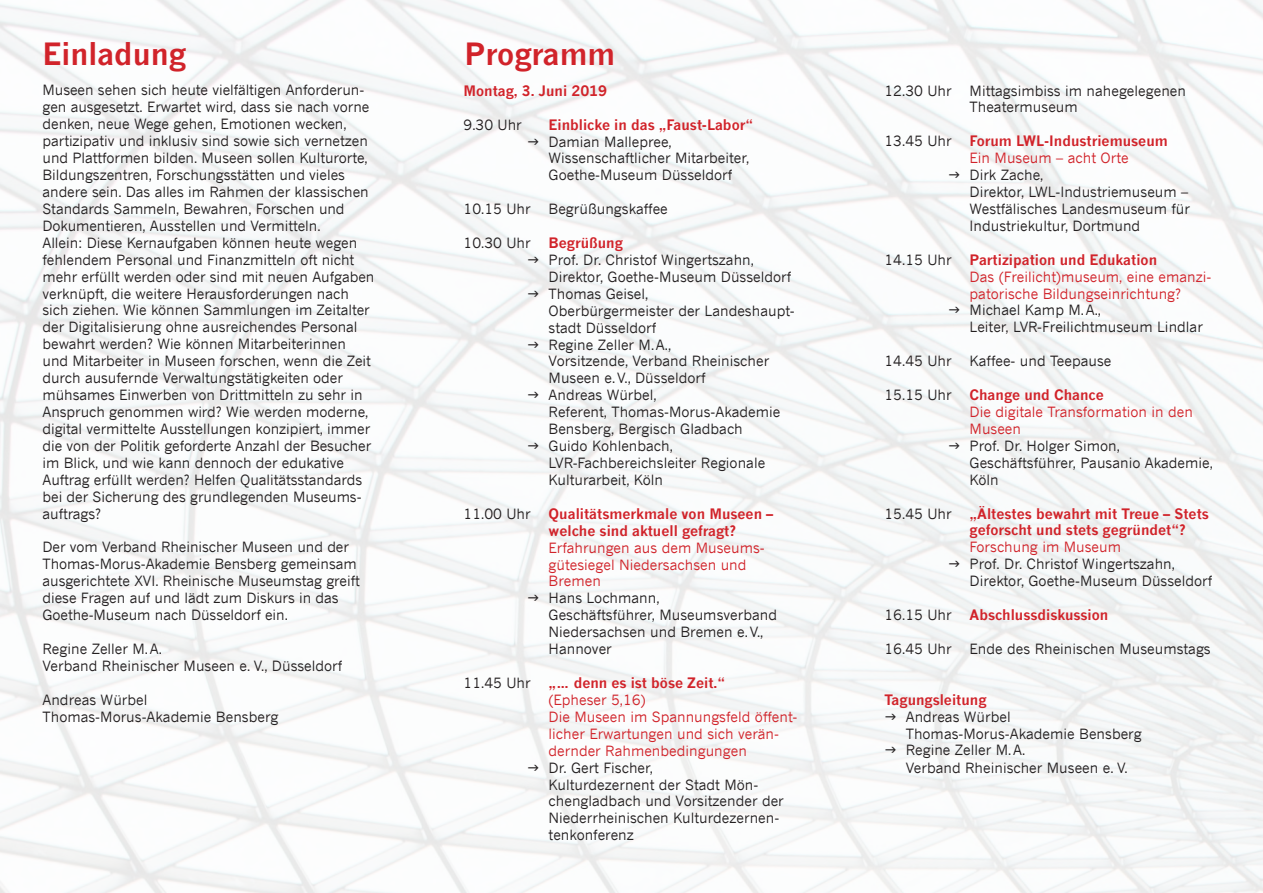
<style>
.page{position:relative;width:1263px;height:893px;background:#fff}
.page>*{position:absolute;margin:0;border:0;box-sizing:border-box;transform-origin:0 0}
.t1{font:700 30px "News Gothic";color:#d1232a}
.t2{font:14.1px/17px "News Gothic";letter-spacing:-.005em;color:#231f20}
.t3{font:14.1px/17px "News Gothic";color:#d1232a}
.t4{font:700 14.1px/17px "News Gothic";color:#d1232a}
</style>
<div class="page">
<svg style="left:528px;top:138px;width:11px;height:6px"></svg>
<svg style="left:528px;top:257px;width:11px;height:6px"></svg>
<svg style="left:528px;top:291px;width:11px;height:6px"></svg>
<svg style="left:528px;top:443px;width:11px;height:6px"></svg>
<svg style="left:528px;top:595px;width:11px;height:6px"></svg>
<svg style="left:886px;top:713px;width:10px;height:6px"></svg>
<svg style="left:886px;top:747px;width:10px;height:6px"></svg>
<h1 class="t1" style="left:43px;top:35px;width:145px">Einladung</h1>
<h1 class="t1" style="left:465px;top:35px;width:152px">Programm</h1>
<p class="t2" style="left:43px;top:82px;width:333px">Museen sehen sich heute vielfältigen Anforderun&shy;gen ausgesetzt. Erwartet wird, dass sie nach vorne denken, neue Wege gehen, Emotionen wecken, partizipativ und inklusiv sind sowie sich vernetzen und Plattformen bilden. Museen sollen Kulturorte, Bildungszentren, Forschungsstätten und vieles andere sein. Das alles im Rahmen der klassischen Standards Sammeln, Bewahren, Forschen und Dokumentieren, Ausstellen und Vermitteln.<br>Allein: Diese Kernaufgaben können heute wegen fehlendem Personal und Finanzmitteln oft nicht mehr erfüllt werden oder sind mit neuen Aufgaben verknüpft, die weitere Herausforderungen nach sich ziehen. Wie können Sammlungen im Zeitalter der Digitalisierung ohne ausreichendes Personal bewahrt werden? Wie können Mitarbeiterinnen und Mitarbeiter in Museen forschen, wenn die Zeit durch ausufernde Verwaltungstätigkeiten oder mühsames Einwerben von Drittmitteln zu sehr in Anspruch genommen wird? Wie werden moderne, digital vermittelte Ausstellungen konzipiert, immer die von der Politik geforderte Anzahl der Besucher im Blick, und wie kann dennoch der edukative Auftrag erfüllt werden? Helfen Qualitätsstandards bei der Sicherung des grundlegenden Museums&shy;auftrags?</p>
<p class="t2" style="left:43px;top:538px;width:319px">Der vom Verband Rheinischer Museen und der Thomas-Morus-Akademie Bensberg gemeinsam ausgerichtete XVI. Rheinische Museumstag greift diese Fragen auf und lädt zum Diskurs in das Goethe-Museum nach Düsseldorf ein.</p>
<p class="t2" style="left:43px;top:640px;width:301px">Regine Zeller M.A.<br>Verband Rheinischer Museen e. V., Düsseldorf</p>
<p class="t2" style="left:43px;top:691px;width:238px">Andreas Würbel<br>Thomas-Morus-Akademie Bensberg</p>
<p class="t4" style="left:463px;top:82px;width:145px">Montag, 3. Juni 2019</p>
<p class="t2" style="left:463px;top:116px;width:60px">9.30 Uhr</p>
<p class="t4" style="left:549px;top:116px;width:206px">Einblicke in das „Faust-Labor“</p>
<p class="t2" style="left:549px;top:133px;width:202px">Damian Mallepree,<br>Wissenschaftlicher Mitarbeiter,<br>Goethe-Museum Düsseldorf</p>
<p class="t2" style="left:463px;top:200px;width:69px">10.15 Uhr</p>
<p class="t2" style="left:549px;top:200px;width:121px">Begrüßungskaffee</p>
<p class="t2" style="left:463px;top:234px;width:69px">10.30 Uhr</p>
<p class="t4" style="left:549px;top:234px;width:76px">Begrüßung</p>
<p class="t2" style="left:549px;top:251px;width:248px">Prof. Dr. Christof Wingertszahn,<br>Direktor, Goethe-Museum Düsseldorf<br>Thomas Geisel,<br>Oberbürgermeister der Landeshaupt&shy;stadt Düsseldorf<br>Regine Zeller M.A.,<br>Vorsitzende, Verband Rheinischer<br>Museen e.V., Düsseldorf<br>Andreas Würbel,<br>Referent, Thomas-Morus-Akademie<br>Bensberg, Bergisch Gladbach<br>Guido Kohlenbach,<br>LVR-Fachbereichsleiter Regionale<br>Kulturarbeit, Köln</p>
<p class="t2" style="left:463px;top:505px;width:69px">11.00 Uhr</p>
<p class="t4" style="left:549px;top:505px;width:226px">Qualitätsmerkmale von Museen – welche sind aktuell gefragt?</p>
<p class="t3" style="left:549px;top:539px;width:216px">Erfahrungen aus dem Museums&shy;gütesiegel Niedersachsen und<br>Bremen</p>
<p class="t2" style="left:549px;top:589px;width:230px">Hans Lochmann,<br>Geschäftsführer, Museumsverband<br>Niedersachsen und Bremen e.V.,<br>Hannover</p>
<p class="t2" style="left:463px;top:674px;width:69px">11.45 Uhr</p>
<p class="t4" style="left:549px;top:674px;width:178px">„… denn es ist böse Zeit.“</p>
<p class="t3" style="left:549px;top:691px;width:250px">(Epheser 5,16)<br>Die Museen im Spannungsfeld öffent&shy;licher Erwartungen und sich verän&shy;dernder Rahmenbedingungen</p>
<p class="t2" style="left:549px;top:759px;width:237px">Dr. Gert Fischer,<br>Kulturdezernent der Stadt Mön&shy;chengladbach und Vorsitzender der<br>Niederrheinischen Kulturdezernen&shy;tenkonferenz</p>
<p class="t2" style="left:884px;top:82px;width:69px">12.30 Uhr</p>
<p class="t2" style="left:969px;top:82px;width:218px">Mittagsimbiss im nahegelegenen<br>Theatermuseum</p>
<p class="t2" style="left:884px;top:132px;width:69px">13.45 Uhr</p>
<p class="t4" style="left:969px;top:132px;width:200px">Forum LWL-Industriemuseum</p>
<p class="t3" style="left:969px;top:149px;width:161px">Ein Museum – acht Orte</p>
<p class="t2" style="left:969px;top:166px;width:222px">Dirk Zache,<br>Direktor, LWL-Industriemuseum –<br>Westfälisches Landesmuseum für<br>Industriekultur, Dortmund</p>
<p class="t2" style="left:884px;top:251px;width:69px">14.15 Uhr</p>
<p class="t4" style="left:969px;top:251px;width:189px">Partizipation und Edukation</p>
<p class="t3" style="left:969px;top:268px;width:243px">Das (Freilicht)museum, eine emanzi&shy;patorische Bildungseinrichtung?</p>
<p class="t2" style="left:969px;top:302px;width:235px">Michael Kamp M.A.,<br>Leiter, LVR-Freilichtmuseum Lindlar</p>
<p class="t2" style="left:884px;top:352px;width:69px">14.45 Uhr</p>
<p class="t2" style="left:969px;top:352px;width:143px">Kaffee- und Teepause</p>
<p class="t2" style="left:884px;top:386px;width:69px">15.15 Uhr</p>
<p class="t4" style="left:969px;top:386px;width:136px">Change und Chance</p>
<p class="t3" style="left:969px;top:403px;width:225px">Die digitale Transformation in den<br>Museen</p>
<p class="t2" style="left:969px;top:437px;width:245px">Prof. Dr. Holger Simon,<br>Geschäftsführer, Pausanio Akademie,<br>Köln</p>
<p class="t2" style="left:884px;top:505px;width:69px">15.45 Uhr</p>
<p class="t4" style="left:969px;top:505px;width:241px">„Ältestes bewahrt mit Treue – Stets geforscht und stets gegründet“?</p>
<p class="t3" style="left:969px;top:538px;width:153px">Forschung im Museum</p>
<p class="t2" style="left:969px;top:555px;width:244px">Prof. Dr. Christof Wingertszahn,<br>Direktor, Goethe-Museum Düsseldorf</p>
<p class="t2" style="left:884px;top:606px;width:69px">16.15 Uhr</p>
<p class="t4" style="left:969px;top:606px;width:140px">Abschlussdiskussion</p>
<p class="t2" style="left:884px;top:640px;width:69px">16.45 Uhr</p>
<p class="t2" style="left:969px;top:640px;width:243px">Ende des Rheinischen Museumstags</p>
<p class="t4" style="left:884px;top:691px;width:103px">Tagungsleitung</p>
<p class="t2" style="left:906px;top:708px;width:238px">Andreas Würbel<br>Thomas-Morus-Akademie Bensberg<br>Regine Zeller M.A.<br>Verband Rheinischer Museen e. V.</p>
</div>
